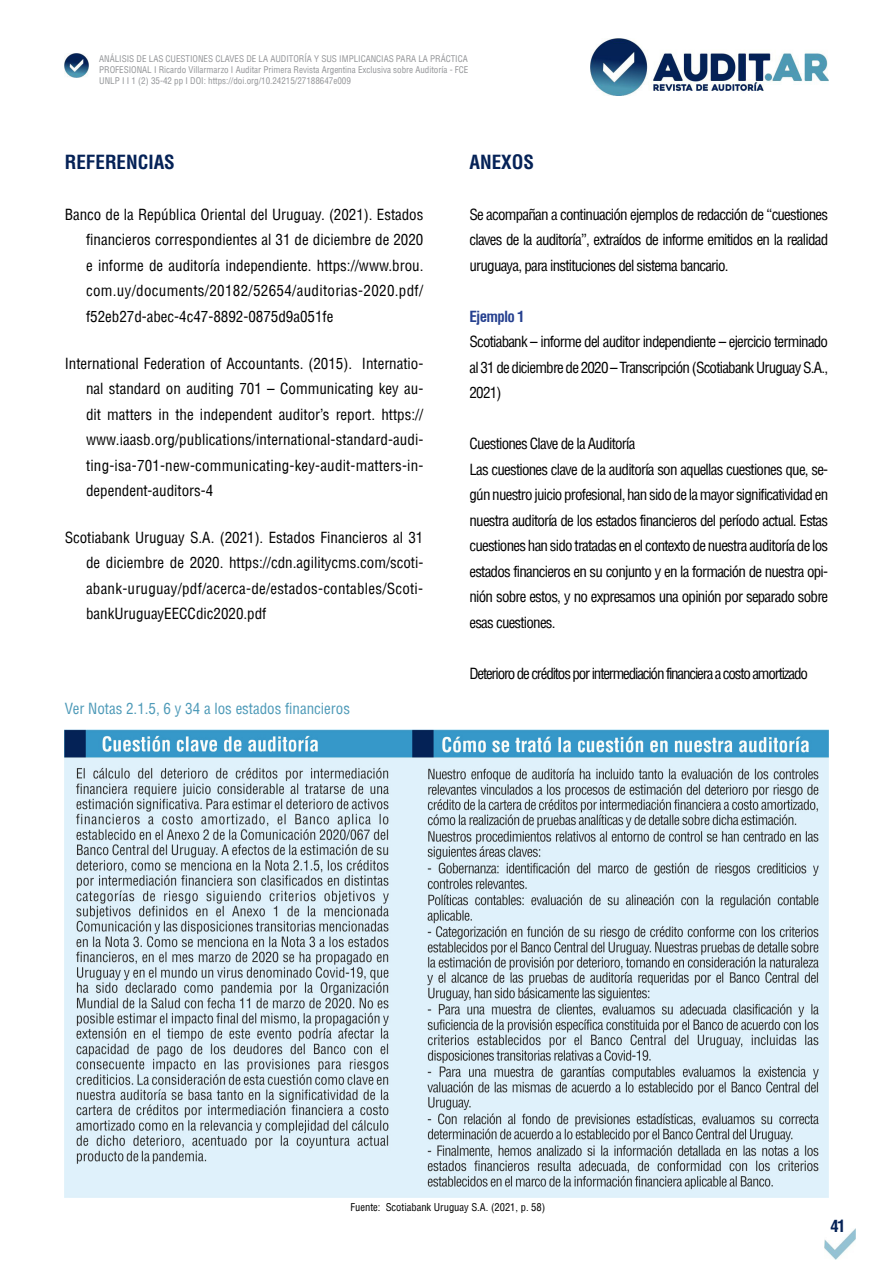
<style>
.page{position:relative;width:893px;height:1263px;background:#fff}
.page>*{position:absolute;margin:0;border:0;box-sizing:border-box;transform-origin:0 0}
.t1{font:700 condensed 19.05px "Switzerland";color:#052257}
.t2{font:700 condensed 16.5px "Switzerland";color:#052257}
.t3{font:15px/25.5px "Switzerland Condensed";letter-spacing:-.05em;color:#000;text-align:justify}
.t4{font:15px "Switzerland Condensed";letter-spacing:-.075em;color:#000}
.t5{font:15px "Switzerland Condensed";color:#4e9ab8}
.t6{font:700 condensed 15px "Switzerland";letter-spacing:-.05em;color:#25408f}
.t7{font:10.5px "Switzerland Condensed";color:#000}
.t8{font:9px/10.8px "Switzerland Condensed";color:#939598;text-align:justify}
</style>
<div class="page">
<img style="left:824px;top:1229px;width:32px;height:30px">
<img style="left:591px;top:39px;width:237px;height:57px">
<img style="left:65px;top:53px;width:24px;height:24px">
<img style="left:65px;top:730px;width:763px;height:467px">
<p class="t8" style="left:99px;top:53px;width:371px">ANÁLISIS DE LAS CUESTIONES CLAVES DE LA AUDITORÍA Y SUS IMPLICANCIAS PARA LA PRÁCTICA PROFESIONAL I Ricardo Villarmarzo I Auditar Primera Revista Argentina Exclusiva sobre Auditoría - FCE UNLP I I 1 (2) 35-42 pp I DOI: https://doi.org/10.24215/27188647e009</p>
<p class="t1" style="left:65px;top:150px;width:23px">REFERENCIAS</p>
<p class="t3" style="left:86px;top:201px;width:339px;text-indent:-21px">Banco de la República Oriental del Uruguay. (2021). Estados financieros correspondientes al 31 de diciembre de 2020 e informe de auditoría independiente. https://www.brou. com.uy/documents/20182/52654/auditorias-2020.pdf/ f52eb27d-abec-4c47-8892-0875d9a051fe</p>
<p class="t3" style="left:86px;top:350px;width:339px;text-indent:-21px">International Federation of Accountants. (2015). Internatio&shy;nal standard on auditing 701 – Communicating key au&shy;dit matters in the independent auditor’s report. https:// www.iaasb.org/publications/international-standard-audi&shy;ting-isa-701-new-communicating-key-audit-matters-in&shy;dependent-auditors-4</p>
<p class="t3" style="left:86px;top:524px;width:339px;text-indent:-21px">Scotiabank Uruguay S.A. (2021). Estados Financieros al 31 de diciembre de 2020. https://cdn.agilitycms.com/scoti&shy;abank-uruguay/pdf/acerca-de/estados-contables/Scoti&shy;bankUruguayEECCdic2020.pdf</p>
<p class="t5" style="left:65px;top:699px;width:287px">Ver Notas 2.1.5, 6 y 34 a los estados financieros</p>
<p class="t1" style="left:469px;top:150px;width:66px">ANEXOS</p>
<p class="t3" style="left:469px;top:201px;width:360px">Se acompañan a continuación ejemplos de redacción de “cuestiones claves de la auditoría”, extraídos de informe emitidos en la realidad uruguaya, para instituciones del sistema bancario.</p>
<p class="t6" style="left:469px;top:307px;width:57px">EJEMPLO 1</p>
<p class="t3" style="left:469px;top:329px;width:360px">Scotiabank – informe del auditor independiente – ejercicio terminado al 31 de diciembre de 2020 – Transcripción (Scotiabank Uruguay S.A., 2021)</p>
<p class="t3" style="left:469px;top:431px;width:360px;text-align:left">Cuestiones Clave de la Auditoría<br>Las cuestiones clave de la auditoría son aquellas cuestiones que, se&shy;gún nuestro juicio profesional, han sido de la mayor significatividad en nuestra auditoría de los estados financieros del período actual. Estas cuestiones han sido tratadas en el contexto de nuestra auditoría de los estados financieros en su conjunto y en la formación de nuestra opi&shy;nión sobre estos, y no expresamos una opinión por separado sobre esas cuestiones.</p>
<p class="t4" style="left:469px;top:664px;width:340px">Deterioro de créditos por intermediación financiera a costo amortizado</p>
<p class="t7" style="left:351px;top:1200px;width:196px">Fuente: Scotiabank Uruguay S.A. (2021, p. 58)</p>
<p class="t2" style="left:831px;top:1216px;width:16px">41</p>
</div>
